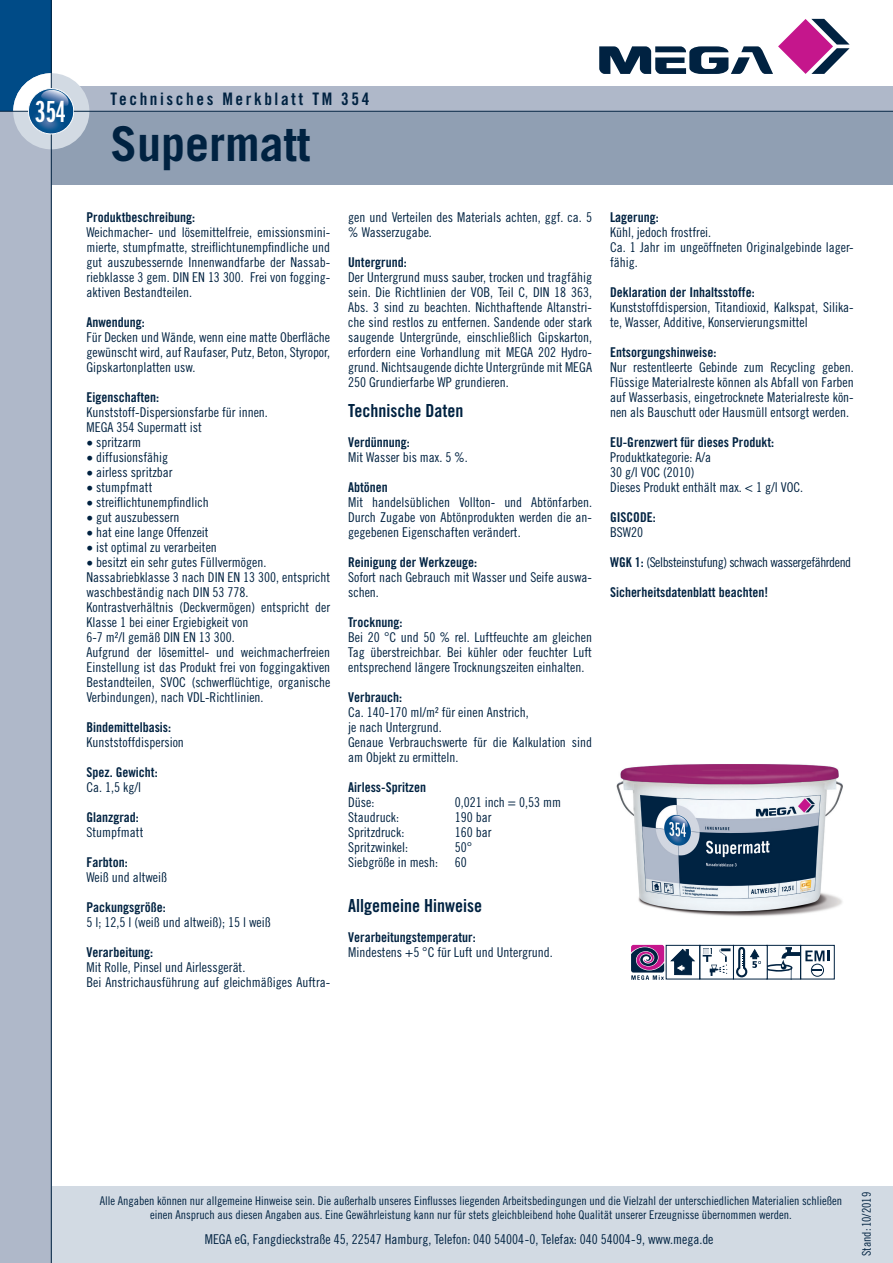
<style>
.page{position:relative;width:893px;height:1263px;background:#fff}
.page>*{position:absolute;margin:0;border:0;box-sizing:border-box;transform-origin:0 0}
.t1{font:700 48px "Trade Gothic LT Std";color:#002241}
.t2{font:31.5px "ITC Franklin Gothic Std Dm X Cp";color:#fff}
.t3{font:18px "Trade Gothic LT Std Bd Cn 20";color:#002241}
.t4{font:17.25px "Trade Gothic LT Std Bd Cn 20";letter-spacing:.15em;color:#002241}
.t5{font:13.5px/15px "Trade Gothic LT Std Cn 18";color:#002241}
.t6{font:13.5px "Trade Gothic LT Std Bd Cn 20";color:#002241}
.t7{font:13.5px "Trade Gothic LT Std Cn 18";letter-spacing:-.03em;color:#002241}
.t8{font:12px/13.5px "Trade Gothic LT Std Cn 18";color:#002241;text-align:center}
.s1{font-family:"Trade Gothic LT Std Bd Cn 20"}
</style>
<div class="page">
<div style="left:0;top:1186px;width:893px;height:77px;background:#d2dae3"></div>
<svg style="left:599px;top:19px;width:251px;height:55px"></svg>
<div style="left:0;top:0;width:51px;height:111px;background:#004b87"></div>
<div style="left:0;top:111px;width:51px;height:1152px;background:#afb8c9"></div>
<div style="left:51px;top:111px;width:842px;height:74px;background:#909fb3"></div>
<div style="left:51px;top:86px;width:842px;height:25px;background:#afb8c9"></div>
<div style="left:13px;top:73px;width:76px;height:76px;background:#d2dae3;border-radius:50%"></div>
<svg style="left:13px;top:73px;width:38px;height:38px"></svg>
<hr style="left:0;top:111px;width:893px;height:1px;background:#002241">
<hr style="left:51px;top:0;width:1px;height:1263px;background:#002241">
<svg style="left:28px;top:88px;width:46px;height:46px"></svg>
<img style="left:616px;top:764px;width:227px;height:153px">
<svg style="left:671px;top:949px;width:24px;height:26px"></svg>
<div style="left:666px;top:945px;width:34px;height:34px;border:1px solid #002241"></div>
<div style="left:699px;top:945px;width:35px;height:34px;border:1px solid #002241"></div>
<svg style="left:703px;top:948px;width:27px;height:28px"></svg>
<div style="left:766px;top:945px;width:35px;height:34px;border:1px solid #002241"></div>
<div style="left:800px;top:945px;width:35px;height:34px;border:1px solid #002241"></div>
<svg style="left:768px;top:947px;width:61px;height:32px"></svg>
<div style="left:733px;top:945px;width:35px;height:34px;border:1px solid #002241"></div>
<svg style="left:736px;top:947px;width:25px;height:30px"></svg>
<svg style="left:631px;top:945px;width:33px;height:35px"></svg>
<h2 class="t2" style="left:36px;top:94px;width:32px">354</h2>
<p class="t4" style="left:111px;top:88px;width:260px">Technisches Merkblatt TM 354</p>
<h1 class="t1" style="left:111px;top:115px;width:202px">Supermatt</h1>
<p class="t6" style="left:86px;top:209px;width:110px">Produktbeschreibung:</p>
<p class="t5" style="left:86px;top:225px;width:245px;text-align:justify">Weichmacher- und lösemittelfreie, emissionsmini&shy;mierte, stumpfmatte, streiflichtunempfindliche und gut auszubessernde Innenwandfarbe der Nassab&shy;riebklasse 3 gem. DIN EN 13 300. Frei von fogging&shy;aktiven Bestandteilen.</p>
<p class="t6" style="left:86px;top:314px;width:60px">Anwendung:</p>
<p class="t5" style="left:86px;top:330px;width:245px;text-align:justify">Für Decken und Wände, wenn eine matte Oberfläche gewünscht wird, auf Raufaser, Putz, Beton, Styropor, Gipskartonplatten usw.</p>
<p class="t6" style="left:86px;top:389px;width:74px">Eigenschaften:</p>
<p class="t5" style="left:86px;top:405px;width:183px">Kunststoff-Dispersionsfarbe für innen.<br>MEGA 354 Supermatt ist</p>
<p class="t5" style="left:86px;top:435px;width:56px">• spritzarm</p>
<p class="t5" style="left:86px;top:450px;width:83px">• diffusionsfähig</p>
<p class="t5" style="left:86px;top:465px;width:88px">• airless spritzbar</p>
<p class="t5" style="left:86px;top:480px;width:68px">• stumpfmatt</p>
<p class="t5" style="left:86px;top:495px;width:124px">• streiflichtunempfindlich</p>
<p class="t5" style="left:86px;top:510px;width:94px">• gut auszubessern</p>
<p class="t5" style="left:86px;top:525px;width:124px">• hat eine lange Offenzeit</p>
<p class="t5" style="left:86px;top:540px;width:132px">• ist optimal zu verarbeiten</p>
<p class="t5" style="left:86px;top:555px;width:245px">• besitzt ein sehr gutes Füllvermögen.<br>Nassabriebklasse 3 nach DIN EN 13 300, entspricht waschbeständig nach DIN 53 778.<br>Kontrastverhältnis (Deckvermögen) entspricht der Klasse 1 bei einer Ergiebigkeit von<br>6-7 m²/l gemäß DIN EN 13 300.<br>Aufgrund der lösemittel- und weichmacherfreien Einstellung ist das Produkt frei von foggingaktiven Bestandteilen, SVOC (schwerflüchtige, organische Verbindungen), nach VDL-Richtlinien.</p>
<p class="t6" style="left:86px;top:719px;width:86px">Bindemittelbasis:</p>
<p class="t5" style="left:86px;top:735px;width:99px">Kunststoffdispersion</p>
<p class="t6" style="left:86px;top:764px;width:73px">Spez. Gewicht:</p>
<p class="t5" style="left:86px;top:780px;width:56px">Ca. 1,5 kg/l</p>
<p class="t6" style="left:86px;top:809px;width:54px">Glanzgrad:</p>
<p class="t5" style="left:86px;top:825px;width:58px">Stumpfmatt</p>
<p class="t6" style="left:86px;top:854px;width:43px">Farbton:</p>
<p class="t5" style="left:86px;top:870px;width:82px">Weiß und altweiß</p>
<p class="t6" style="left:86px;top:899px;width:81px">Packungsgröße:</p>
<p class="t5" style="left:86px;top:915px;width:186px">5 l; 12,5 l (weiß und altweiß); 15 l weiß</p>
<p class="t6" style="left:86px;top:944px;width:68px">Verarbeitung:</p>
<p class="t5" style="left:86px;top:960px;width:245px">Mit Rolle, Pinsel und Airlessgerät.<br>Bei Anstrichausführung auf gleichmäßiges Auftra-</p>
<p class="t5" style="left:348px;top:210px;width:245px">gen und Verteilen des Materials achten, ggf. ca. 5 % Wasserzugabe.</p>
<p class="t6" style="left:348px;top:254px;width:60px">Untergrund:</p>
<p class="t5" style="left:348px;top:270px;width:245px;text-align:justify">Der Untergrund muss sauber, trocken und tragfähig sein. Die Richtlinien der VOB, Teil C, DIN 18 363, Abs. 3 sind zu beachten. Nichthaftende Altanstri&shy;che sind restlos zu entfernen. Sandende oder stark saugende Untergründe, einschließlich Gipskarton, erfordern eine Vorhandlung mit MEGA 202 Hydro&shy;grund. Nichtsaugende dichte Untergründe mit MEGA 250 Grundierfarbe WP grundieren.</p>
<h3 class="t3" style="left:348px;top:400px;width:117px">Technische Daten</h3>
<p class="t6" style="left:348px;top:434px;width:63px">Verdünnung:</p>
<p class="t5" style="left:348px;top:450px;width:121px">Mit Wasser bis max. 5 %.</p>
<p class="t6" style="left:348px;top:479px;width:41px">Abtönen</p>
<p class="t5" style="left:348px;top:495px;width:245px;text-align:justify">Mit handelsüblichen Vollton- und Abtönfarben.<br>Durch Zugabe von Abtönprodukten werden die an&shy;gegebenen Eigenschaften verändert.</p>
<p class="t6" style="left:348px;top:554px;width:130px">Reinigung der Werkzeuge:</p>
<p class="t5" style="left:348px;top:570px;width:245px">Sofort nach Gebrauch mit Wasser und Seife auswa&shy;schen.</p>
<p class="t6" style="left:348px;top:614px;width:56px">Trocknung:</p>
<p class="t5" style="left:348px;top:630px;width:245px;text-align:justify">Bei 20 °C und 50 % rel. Luftfeuchte am gleichen Tag überstreichbar. Bei kühler oder feuchter Luft entsprechend längere Trocknungszeiten einhalten.</p>
<p class="t6" style="left:348px;top:689px;width:55px">Verbrauch:</p>
<p class="t5" style="left:348px;top:705px;width:245px">Ca. 140-170 ml/m² für einen Anstrich,<br>je nach Untergrund.<br>Genaue Verbrauchswerte für die Kalkulation sind am Objekt zu ermitteln.</p>
<p class="t6" style="left:348px;top:779px;width:79px">Airless-Spritzen</p>
<p class="t5" style="left:348px;top:795px;width:28px">Düse:</p>
<p class="t5" style="left:455px;top:795px;width:108px">0,021 inch = 0,53 mm</p>
<p class="t5" style="left:348px;top:810px;width:52px">Staudruck:</p>
<p class="t5" style="left:455px;top:810px;width:38px">190 bar</p>
<p class="t5" style="left:348px;top:825px;width:58px">Spritzdruck:</p>
<p class="t5" style="left:455px;top:825px;width:38px">160 bar</p>
<p class="t5" style="left:348px;top:840px;width:61px">Spritzwinkel:</p>
<p class="t5" style="left:348px;top:840px;width:125px;text-indent:107px">50°<br>Siebgröße in mesh: 60</p>
<h3 class="t3" style="left:348px;top:895px;width:135px">Allgemeine Hinweise</h3>
<p class="t6" style="left:348px;top:929px;width:129px">Verarbeitungstemperatur:</p>
<p class="t5" style="left:348px;top:945px;width:206px">Mindestens +5 °C für Luft und Untergrund.</p>
<p class="t6" style="left:610px;top:209px;width:50px">Lagerung:</p>
<p class="t5" style="left:610px;top:225px;width:245px">Kühl, jedoch frostfrei.<br>Ca. 1 Jahr im ungeöffneten Originalgebinde lager&shy;fähig.</p>
<p class="t6" style="left:610px;top:284px;width:146px">Deklaration der Inhaltsstoffe:</p>
<p class="t5" style="left:610px;top:300px;width:245px">Kunststoffdispersion, Titandioxid, Kalkspat, Silika&shy;te, Wasser, Additive, Konservierungsmittel</p>
<p class="t6" style="left:610px;top:344px;width:108px">Entsorgungshinweise:</p>
<p class="t5" style="left:610px;top:360px;width:245px;text-align:justify">Nur restentleerte Gebinde zum Recycling geben.<br>Flüssige Materialreste können als Abfall von Farben auf Wasserbasis, eingetrocknete Materialreste kön&shy;nen als Bauschutt oder Hausmüll entsorgt werden.</p>
<p class="t6" style="left:610px;top:434px;width:166px">EU-Grenzwert für dieses Produkt:</p>
<p class="t5" style="left:610px;top:450px;width:195px">Produktkategorie: A/a<br>30 g/l VOC (2010)<br>Dieses Produkt enthält max. &lt; 1 g/l VOC.</p>
<p class="t6" style="left:610px;top:509px;width:47px">GISCODE:</p>
<p class="t5" style="left:610px;top:525px;width:34px">BSW20</p>
<p class="t7" style="left:610px;top:554px;width:243px"><span class="s1">WGK 1:</span> (Selbsteinstufung) schwach wassergefährdend</p>
<p class="t6" style="left:610px;top:584px;width:160px">Sicherheitsdatenblatt beachten!</p>
<p class="t8" style="left:100px;top:1194px;width:744px">Alle Angaben können nur allgemeine Hinweise sein. Die außerhalb unseres Einflusses liegenden Arbeitsbedingungen und die Vielzahl der unterschiedlichen Materialien schließen einen Anspruch aus diesen Angaben aus. Eine Gewährleistung kann nur für stets gleichbleibend hohe Qualität unserer Erzeugnisse übernommen werden.</p>
<p class="t8" style="left:860px;top:1256px;width:66px;rotate:-90deg">Stand: 10/2019</p>
<p class="t5" style="left:205px;top:1232px;width:510px">MEGA eG, Fangdieckstraße 45, 22547 Hamburg, Telefon: 040 54004-0, Telefax: 040 54004-9, www.mega.de</p>
</div>
